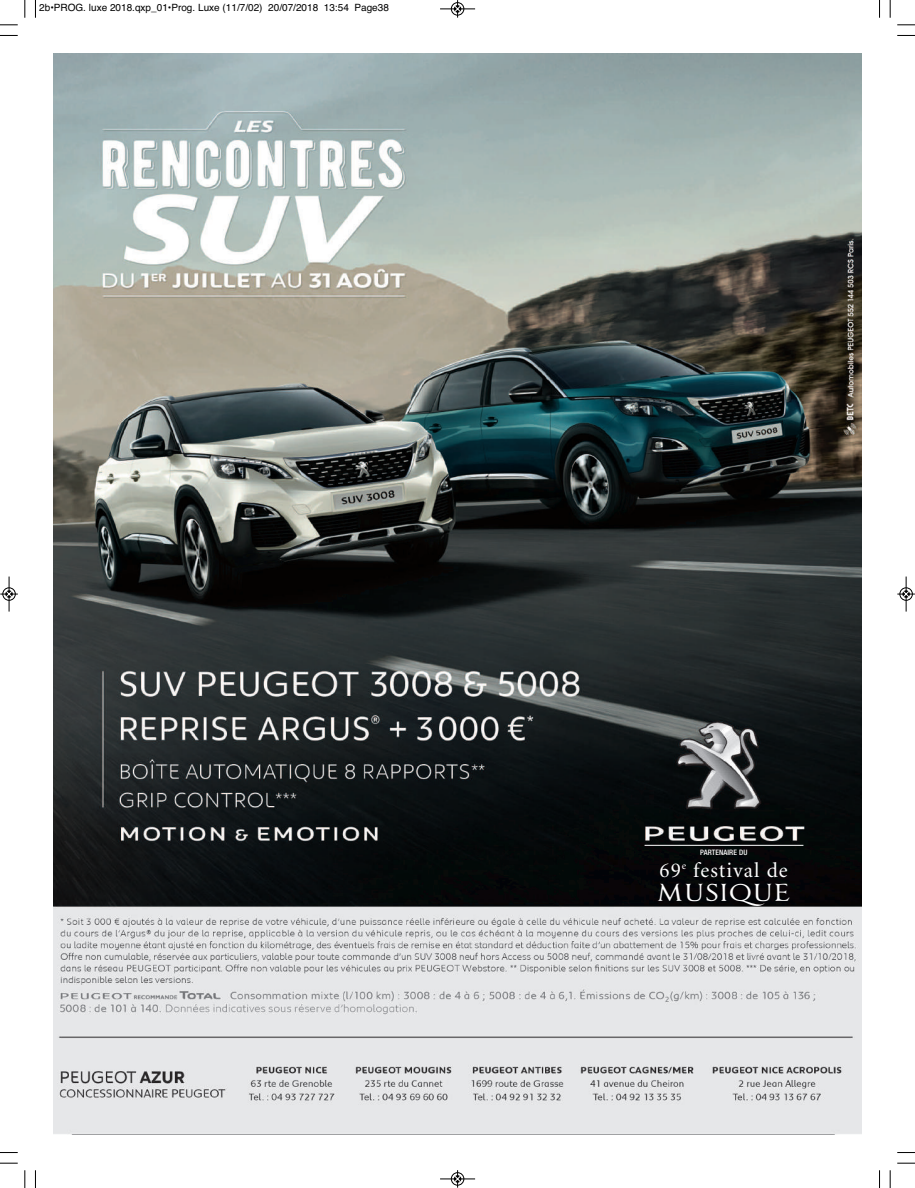
<style>
.page{position:relative;width:915px;height:1188px;background:#fff}
.page>*{position:absolute;margin:0;border:0;box-sizing:border-box;transform-origin:0 0}
.t1{font:29.62px "Chocolate Box";letter-spacing:.095em;color:#fff}
.t2{font:21.12px "Minion";letter-spacing:.05em;color:#fff}
.t3{font:10px "Helvetica";color:#000}
.t4{font:500 condensed 7.5px "Helvetica Neue";letter-spacing:.01em;color:#fff}
</style>
<div class="page">
<img style="left:53px;top:53px;width:808px;height:1081px">
<hr style="left:644px;top:844px;width:159px;height:1px;background:#fff">
<svg style="left:35px;top:0;width:1px;height:18px"></svg>
<svg style="left:0;top:35px;width:18px;height:1px"></svg>
<svg style="left:879px;top:0;width:1px;height:18px"></svg>
<svg style="left:897px;top:35px;width:17px;height:1px"></svg>
<svg style="left:35px;top:1170px;width:1px;height:17px"></svg>
<svg style="left:879px;top:1170px;width:1px;height:17px"></svg>
<svg style="left:24px;top:0;width:2px;height:18px"></svg>
<svg style="left:0;top:24px;width:18px;height:2px"></svg>
<svg style="left:889px;top:0;width:1px;height:18px"></svg>
<svg style="left:897px;top:24px;width:17px;height:2px"></svg>
<svg style="left:24px;top:1170px;width:2px;height:17px"></svg>
<svg style="left:0;top:1162px;width:18px;height:1px"></svg>
<svg style="left:889px;top:1170px;width:1px;height:17px"></svg>
<svg style="left:897px;top:1162px;width:17px;height:1px"></svg>
<div style="left:451px;top:2px;width:13px;height:14px;border:1px solid #fff;border-radius:50%"></div>
<hr style="left:440px;top:9px;width:35px;height:1px;background:#000">
<div style="left:451px;top:2px;width:13px;height:13px;border:1px solid #000;border-radius:50%"></div>
<svg style="left:454px;top:0;width:6px;height:18px"></svg>
<div style="left:451px;top:1171px;width:13px;height:14px;border:1px solid #fff;border-radius:50%"></div>
<hr style="left:440px;top:1178px;width:35px;height:1px;background:#000">
<div style="left:451px;top:1172px;width:13px;height:12px;border:1px solid #000;border-radius:50%"></div>
<svg style="left:454px;top:1170px;width:6px;height:17px"></svg>
<div style="left:2px;top:587px;width:14px;height:13px;border:1px solid #fff;border-radius:50%"></div>
<hr style="left:9px;top:576px;width:1px;height:35px;background:#000">
<div style="left:3px;top:587px;width:12px;height:13px;border:1px solid #000;border-radius:50%"></div>
<svg style="left:0;top:590px;width:18px;height:7px"></svg>
<hr style="left:905px;top:576px;width:1px;height:35px;background:#000">
<div style="left:899px;top:587px;width:13px;height:13px;border:1px solid #000;border-radius:50%"></div>
<svg style="left:897px;top:590px;width:17px;height:7px"></svg>
<p class="t3" style="left:39px;top:2px;width:351px">2b•PROG. luxe 2018.qxp_01•Prog. Luxe (11/7/02) 20/07/2018 13:54 Page38</p>
<p class="t4" style="left:699px;top:849px;width:49px">PARTENAIRE DU</p>
<h2 class="t2" style="left:659px;top:861px;width:130px">69<sup>e</sup> festival de</h2>
<h1 class="t1" style="left:657px;top:875px;width:134px">musique</h1>
</div>
